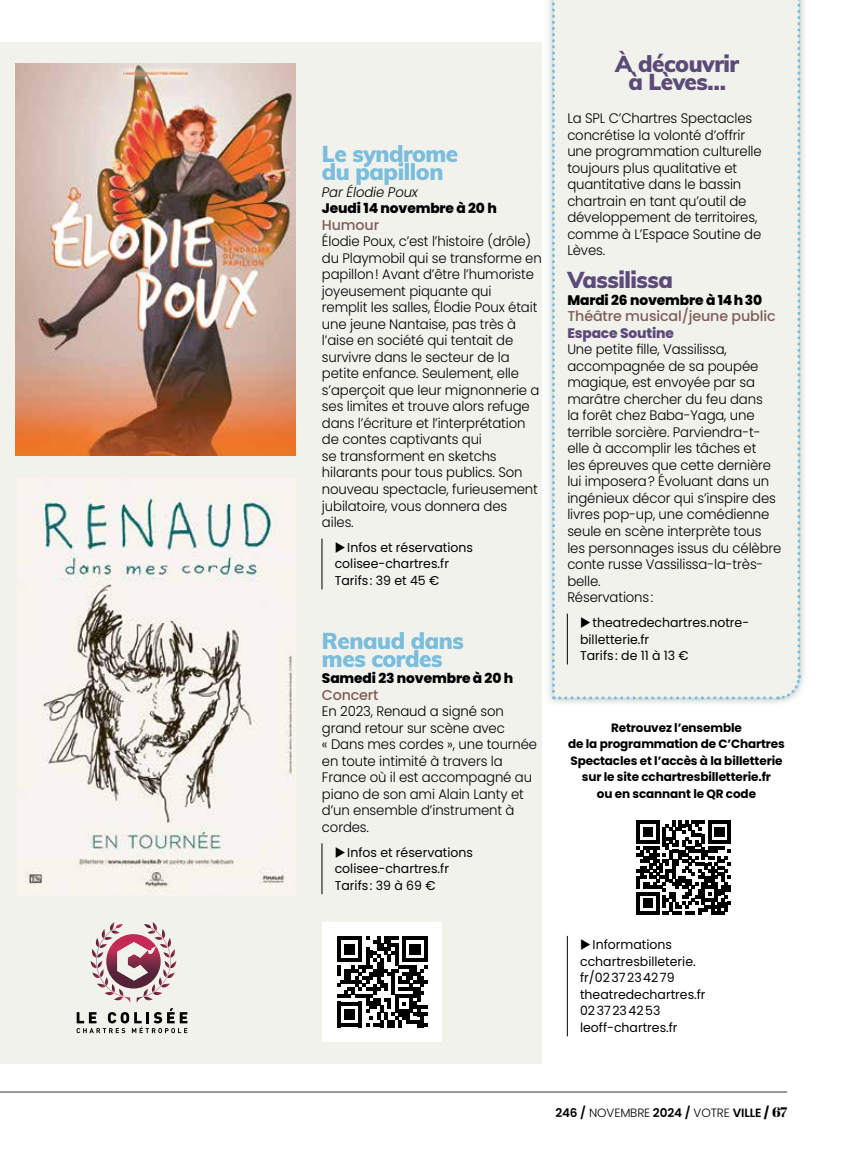
<style>
.page{position:relative;width:851px;height:1149px;background:#fff}
.page>*{position:absolute;margin:0;border:0;box-sizing:border-box;transform-origin:0 0}
.t1{font:900 22.5px/18px "Muli";letter-spacing:-.02em;color:#7abddc}
.t2{font:900 22.5px/18px "Muli";letter-spacing:-.02em;color:#5c4a78;text-align:center}
.t3{font:500 14.25px "Poppins";letter-spacing:-.01em;color:#805c57}
.t4{font:300 13.8px/16.5px "Poppins";letter-spacing:-.01em;color:#000;scale:.96 1}
.t5{font:800 13.8px "Poppins";letter-spacing:-.01em;color:#000}
.t6{font:italic 300 13.8px "Poppins";letter-spacing:-.01em;color:#000;scale:.96 1}
.t7{font:800 13.8px "Poppins";letter-spacing:-.01em;color:#5c4a78}
.t8{font:12.75px/16.5px "Poppins";color:#000}
.t9{font:700 12px/16.5px "Poppins";letter-spacing:-.01em;color:#000;text-align:center}
.t10{font:600 12px "Poppins";letter-spacing:-.01em;color:#000}
.s1{font-weight:300}
.s2{font-weight:700}
.s3{font-family:"Abril Fatface";font-weight:400;font-size:13.8px}
</style>
<div class="page">
<hr style="left:0;top:1091px;width:787px;height:1px;background:#000">
<div style="left:0;top:43px;width:541px;height:1020px;background:#f1f2ec"></div>
<div style="left:544px;top:0;width:263px;height:706px;background:#859e93;opacity:.75"></div>
<hr style="left:321px;top:538px;width:1px;height:51px;background:#000">
<hr style="left:321px;top:843px;width:1px;height:50px;background:#000">
<hr style="left:567px;top:935px;width:1px;height:100px;background:#000">
<img style="left:16px;top:64px;width:280px;height:391px">
<img style="left:26px;top:495px;width:268px;height:399px">
<svg style="left:77px;top:922px;width:110px;height:110px"></svg>
<svg style="left:636px;top:820px;width:94px;height:94px"></svg>
<div style="left:322px;top:921px;width:119px;height:119px;background:#fff"></div>
<svg style="left:337px;top:936px;width:90px;height:90px"></svg>
<div style="left:552px;top:0;width:249px;height:700px;background:#f1f2ec"></div>
<h1 class="t1" style="left:322px;top:144px;width:138px">Le syndrome du papillon</h1>
<p class="t6" style="left:322px;top:184px;width:102px">Par Élodie Poux</p>
<p class="t5" style="left:322px;top:200px;width:176px">Jeudi 14 novembre à 20 h</p>
<p class="t3" style="left:322px;top:216px;width:59px">Humour</p>
<p class="t4" style="left:322px;top:233px;width:230px">Élodie Poux, c’est l’histoire (drôle) du Playmobil qui se transforme en papillon! Avant d’être l’humoriste joyeusement piquante qui<br>remplit les salles, Élodie Poux était une jeune Nantaise, pas très à l’aise en société qui tentait de survivre dans le secteur de la petite enfance. Seulement, elle s’aperçoit que leur mignonnerie a ses limites et trouve alors refuge dans l’écriture et l’interprétation de contes captivants qui<br>se transforment en sketchs hilarants pour tous publics. Son nouveau spectacle, furieusement jubilatoire, vous donnera des ailes.</p>
<p class="t8" style="left:334px;top:539px;width:140px;text-indent:13px">Infos et réservations colisee-chartres.fr<br>Tarifs: 39 et 45 €</p>
<h1 class="t1" style="left:322px;top:630px;width:143px">Renaud dans mes cordes</h1>
<p class="t5" style="left:322px;top:670px;width:193px">Samedi 23 novembre à 20 h</p>
<p class="t3" style="left:322px;top:686px;width:58px">Concert</p>
<p class="t4" style="left:322px;top:702px;width:226px">En 2023, Renaud a signé son grand retour sur scène avec<br>« Dans mes cordes », une tournée en toute intimité à travers la<br>France où il est accompagné au piano de son ami Alain Lanty et d’un ensemble d’instrument à cordes.</p>
<p class="t8" style="left:334px;top:843px;width:140px;text-indent:13px">Infos et réservations colisee-chartres.fr<br>Tarifs: 39 à 69 €</p>
<h1 class="t2" style="left:615px;top:54px;width:126px">À découvrir à Lèves…</h1>
<p class="t4" style="left:567px;top:110px;width:204px">La SPL C’Chartres Spectacles concrétise la volonté d’offrir une programmation culturelle toujours plus qualitative et quantitative dans le bassin chartrain en tant qu’outil de développement de territoires, comme à L’Espace Soutine de<br>Lèves.</p>
<h1 class="t2" style="left:567px;top:270px;width:107px">Vassilissa</h1>
<p class="t5" style="left:567px;top:292px;width:196px">Mardi 26 novembre à 14h30</p>
<p class="t3" style="left:567px;top:308px;width:210px">Théâtre musical/jeune public</p>
<p class="t7" style="left:567px;top:325px;width:108px">Espace Soutine</p>
<p class="t4" style="left:567px;top:341px;width:224px">Une petite fille, Vassilissa, accompagnée de sa poupée magique, est envoyée par sa marâtre chercher du feu dans<br>la forêt chez Baba-Yaga, une terrible sorcière. Parviendra-t&shy;elle à accomplir les tâches et<br>les épreuves que cette dernière lui imposera? Évoluant dans un ingénieux décor qui s’inspire des livres pop-up, une comédienne seule en scène interprète tous les personnages issus du célèbre conte russe Vassilissa-la-très&shy;belle.<br>Réservations:</p>
<p class="t8" style="left:580px;top:614px;width:171px;text-indent:13px">theatredechartres.notre&shy;billetterie.fr<br>Tarifs: de 11 à 13 €</p>
<p class="t9" style="left:568px;top:719px;width:218px">Retrouvez l’ensemble<br>de la programmation de C’Chartres<br>Spectacles et l’accès à la billetterie sur le site cchartresbilletterie.fr<br>ou en scannant le QR code</p>
<p class="t8" style="left:580px;top:936px;width:127px;text-indent:13px">Informations cchartresbilleterie. fr/0237234279 theatredechartres.fr<br>0237234253 leoff-chartres.fr</p>
<p class="t10" style="left:555px;top:1105px;width:233px">246 / <span class="s1">NOVEMBRE</span> 2024 / <span class="s1">VOTRE</span> VILLE <span class="s2">/</span> <span class="s3">67</span></p>
</div>
